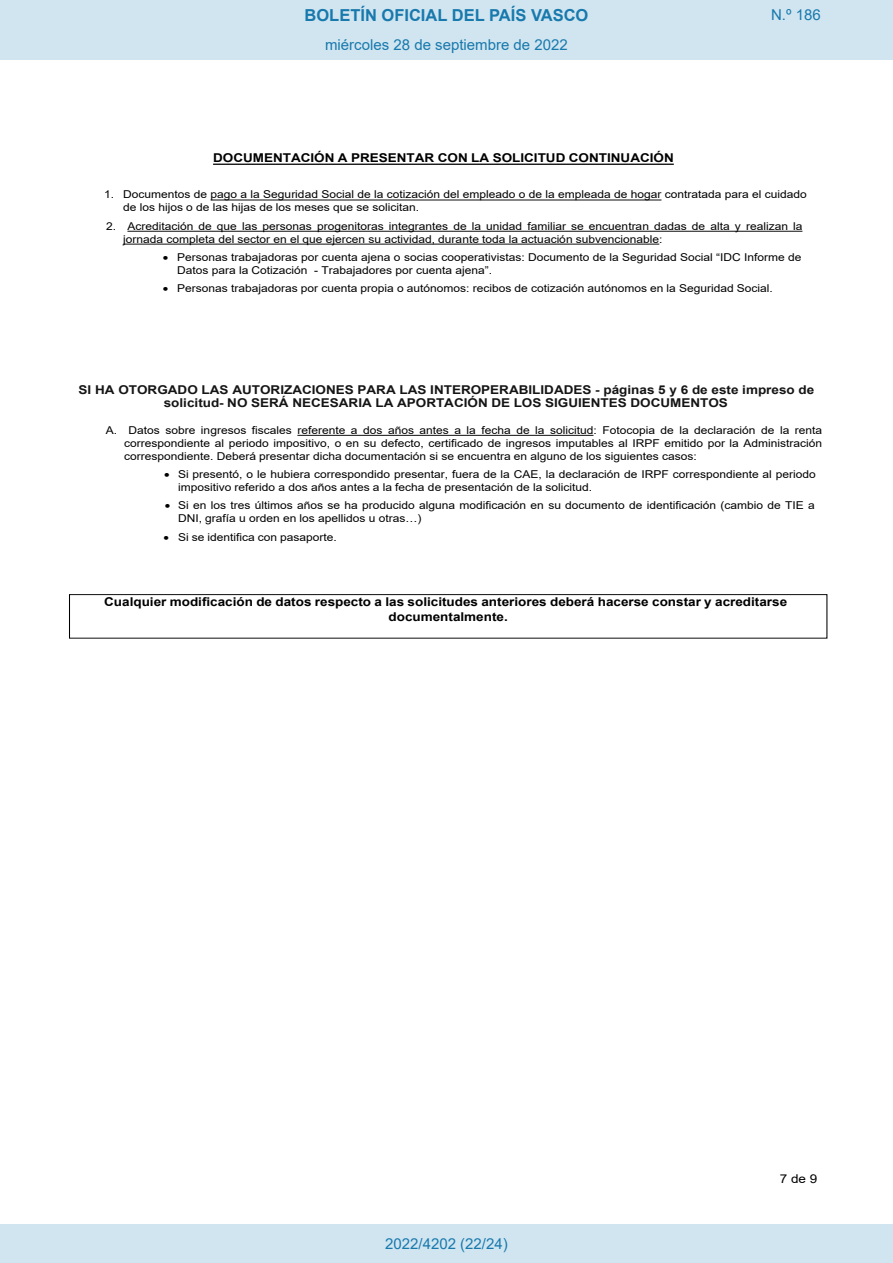
<style>
.page{position:relative;width:893px;height:1263px;background:#fff}
.page>*{position:absolute;margin:0;border:0;box-sizing:border-box;transform-origin:0 0}
.t1{font:700 16.5px "Arial";color:#1879ad}
.Paginacion_Centro{font:15px "Arial";color:#1879ad}
.t2{font:700 12.15px/14.5px "Arial";color:#000;text-align:center;scale:1.11 1}
.t3{font:700 12.15px/12.5px "Arial";color:#161515;text-align:center;scale:1.11 1}
.t4{font:12.15px "Arial";color:#000;scale:1.11 1}
.t5{font:10.8px/12.9px "Arial";color:#000;scale:1.11 1}
</style>
<div class="page">
<hr style="left:213px;top:164px;width:461px;height:1px;background:#000">
<hr style="left:211px;top:200px;width:450px;height:1px;background:#000">
<hr style="left:127px;top:231px;width:675px;height:1px;background:#000">
<hr style="left:123px;top:244px;width:536px;height:1px;background:#000">
<hr style="left:297px;top:435px;width:296px;height:1px;background:#000">
<div style="left:69px;top:594px;width:758px;height:44px;border:1px solid #000"></div>
<div style="left:0;top:0;width:893px;height:60px;background:#d0e5f0"></div>
<div style="left:0;top:1225px;width:893px;height:38px;background:#d0e5f0"></div>
<h1 class="t1" style="left:305px;top:3px;width:285px">BOLETÍN OFICIAL DEL PAÍS VASCO</h1>
<h2 class="Paginacion_Centro" style="left:771px;top:5px;width:51px">N.º 186</h2>
<h2 class="Paginacion_Centro" style="left:325px;top:35px;width:244px">miércoles 28 de septiembre de 2022</h2>
<p class="t2" style="left:213px;top:151px;width:417px">DOCUMENTACIÓN A PRESENTAR CON LA SOLICITUD CONTINUACIÓN</p>
<p class="t5" style="left:123px;top:188px;width:617px;text-indent:-19px">1. Documentos de pago a la Seguridad Social de la cotización del empleado o de la empleada de hogar contratada para el cuidado de los hijos o de las hijas de los meses que se solicitan.</p>
<p class="t5" style="left:123px;top:219px;width:613px;text-indent:-17px">2. Acreditación de que las personas progenitoras integrantes de la unidad familiar se encuentran dadas de alta y realizan la jornada completa del sector en el que ejercen su actividad, durante toda la actuación subvencionable:</p>
<p class="t5" style="left:177px;top:251px;width:564px;text-indent:-15px">• Personas trabajadoras por cuenta ajena o socias cooperativistas: Documento de la Seguridad Social “IDC Informe de<br>Datos para la Cotización - Trabajadores por cuenta ajena”.</p>
<p class="t5" style="left:163px;top:282px;width:551px">• Personas trabajadoras por cuenta propia o autónomos: recibos de cotización autónomos en la Seguridad Social.</p>
<p class="t3" style="left:79px;top:384px;width:664px">SI HA OTORGADO LAS AUTORIZACIONES PARA LAS INTEROPERABILIDADES - páginas 5 y 6 de este impreso de solicitud- NO SERÁ NECESARIA LA APORTACIÓN DE LOS SIGUIENTES DOCUMENTOS</p>
<p class="t5" style="left:124px;top:423px;width:630px;text-align:justify;text-indent:-18px">A. Datos sobre ingresos fiscales referente a dos años antes a la fecha de la solicitud: Fotocopia de la declaración de la renta correspondiente al periodo impositivo, o en su defecto, certificado de ingresos imputables al IRPF emitido por la Administración correspondiente. Deberá presentar dicha documentación si se encuentra en alguno de los siguientes casos:</p>
<p class="t5" style="left:178px;top:467px;width:576px;text-indent:-14px">• Si presentó, o le hubiera correspondido presentar, fuera de la CAE, la declaración de IRPF correspondiente al periodo impositivo referido a dos años antes a la fecha de presentación de la solicitud.</p>
<p class="t5" style="left:178px;top:499px;width:575px;text-indent:-13px">• Si en los tres últimos años se ha producido alguna modificación en su documento de identificación (cambio de TIE a<br>DNI, grafía u orden en los apellidos u otras…)</p>
<p class="t5" style="left:163px;top:530px;width:158px">• Si se identifica con pasaporte.</p>
<p class="t2" style="left:104px;top:595px;width:617px">Cualquier modificación de datos respecto a las solicitudes anteriores deberá hacerse constar y acreditarse documentalmente.</p>
<p class="Paginacion_Centro" style="left:385px;top:1234px;width:124px">2022/4202 (22/24)</p>
<p class="t4" style="left:780px;top:1170px;width:35px">7 de 9</p>
</div>
